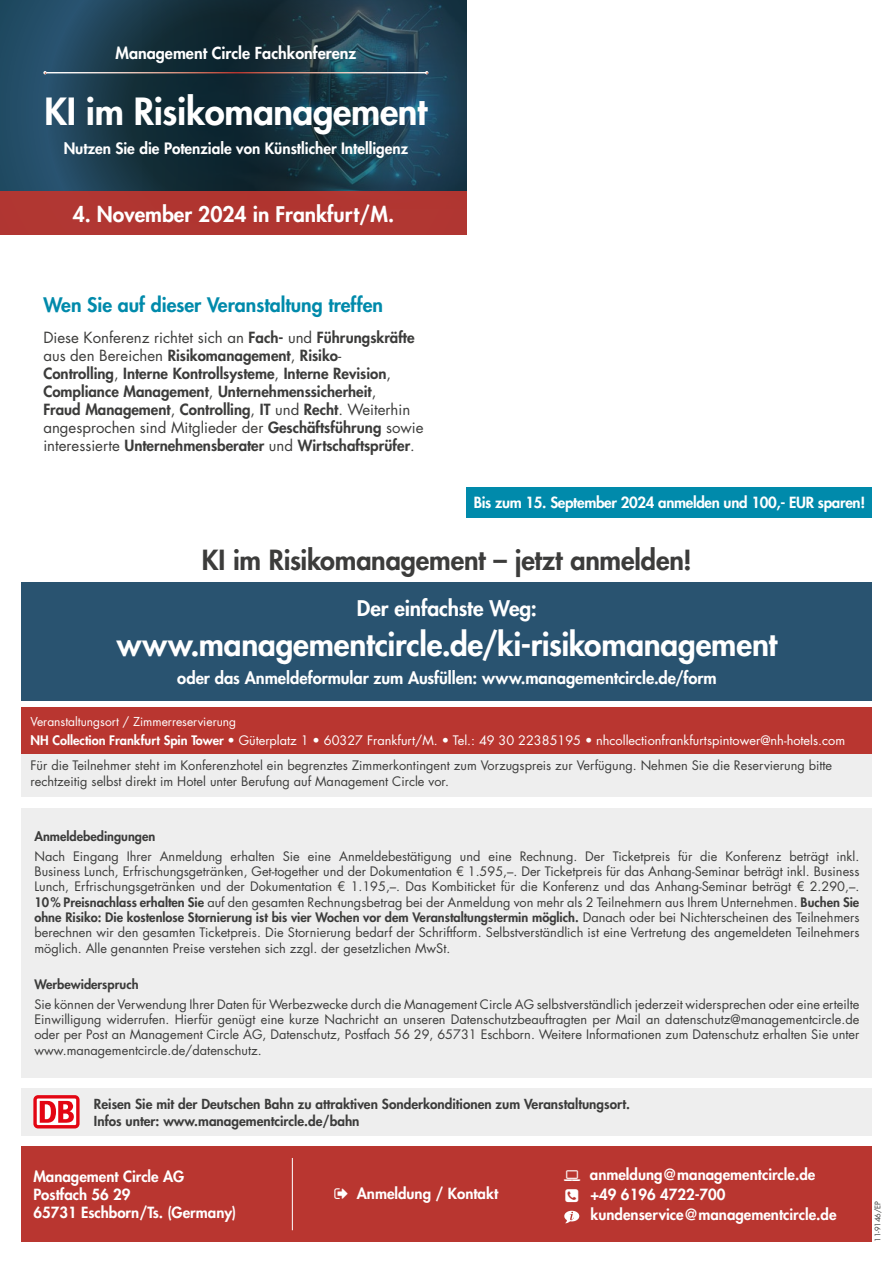
<style>
.page{position:relative;width:893px;height:1263px;background:#fff}
.page>*{position:absolute;margin:0;border:0;box-sizing:border-box;transform-origin:0 0}
.t1{font:800 36.45px "Futura Std";letter-spacing:-.01em;color:#fff}
.t2{font:800 31.5px "Futura Std";letter-spacing:-.005em;color:#fff}
.t3{font:800 27px "Futura Std";letter-spacing:-.005em;color:#3c3c3b}
.t4{font:800 21px "Futura Std";color:#fff}
.t5{font:800 19.5px "Futura Std";color:#008aab}
.t6{font:800 16.5px "Futura Std";color:#fff}
.t7{font:800 16.05px "Futura Std";color:#fff}
.t8{font:800 15.3px "Futura Std";color:#fff}
.t9{font:800 15px/18px "Futura Std";color:#3c3c3b}
.t10{font:800 15px/18px "Futura Std";color:#fff}
.t11{font:800 15px "Futura Std";letter-spacing:-.02em;color:#fff}
.t12{font:800 13.5px/16.5px "Futura Std";color:#3c3c3b}
.t13{font:12.75px/15.3px "Futura Std";color:#3c3c3b;text-align:justify}
.t14{font:800 12.75px "Futura Std";color:#3c3c3b}
.t15{font:12px "Futura Std";color:#fff}
.t16{font:7.5px "Futura Std";letter-spacing:-.01em;color:#3c3c3b}
.s1{font-weight:400}
.s2{font-weight:800;color:#fff}
.s3{color:#fff}
.s4{font-weight:800}
</style>
<div class="page">
<svg style="left:0;top:0;width:467px;height:191px;background:#21465c"></svg>
<img style="left:140px;top:0;width:326px;height:191px">
<div style="left:0;top:191px;width:467px;height:44px;background:#b13631"></div>
<div style="left:22px;top:707px;width:850px;height:90px;background:#eee"></div>
<div style="left:22px;top:707px;width:850px;height:47px;background:#b93630"></div>
<div style="left:22px;top:1088px;width:850px;height:47px;background:#eee"></div>
<div style="left:33px;top:1095px;width:47px;height:33px;background:linear-gradient(to right,#e30c18,#e30c18);border-radius:5px"></div>
<svg style="left:37px;top:1098px;width:39px;height:27px"></svg>
<svg style="left:40px;top:1101px;width:34px;height:22px"></svg>
<div style="left:22px;top:1146px;width:850px;height:96px;background:#b93630"></div>
<hr style="left:292px;top:1158px;width:1px;height:72px;background:#fff">
<svg style="left:564px;top:1211px;width:15px;height:12px"></svg>
<hr style="left:45px;top:72px;width:382px;height:1px;background:#fff">
<svg style="left:43px;top:71px;width:4px;height:3px"></svg>
<div style="left:22px;top:808px;width:850px;height:269px;background:#eee"></div>
<div style="left:22px;top:582px;width:850px;height:118px;background:#295370"></div>
<div style="left:467px;top:487px;width:405px;height:31px;background:#008aab"></div>
<p class="t7" style="left:116px;top:43px;width:242px">Management Circle Fachkonferenz</p>
<h1 class="t1" style="left:45px;top:88px;width:384px">KI im Risikomanagement</h1>
<p class="t8" style="left:64px;top:139px;width:346px">Nutzen Sie die Potenziale von Künstlicher Intelligenz</p>
<h3 class="t4" style="left:73px;top:201px;width:323px">4. November 2024 in Frankfurt/M.</h3>
<h3 class="t5" style="left:43px;top:292px;width:341px">Wen Sie auf dieser Veranstaltung treffen</h3>
<p class="t9" style="left:43px;top:328px;width:382px"><span class="s1">Diese Konferenz richtet sich an</span> Fach- <span class="s1">und</span> Führungskräfte <span class="s1">aus den Bereichen</span> Risikomanagement<span class="s1">,</span> Risiko<span class="s1">-<br></span>Controlling<span class="s1">,</span> Interne Kontrollsysteme<span class="s1">,</span> Interne Revision<span class="s1">, </span>Compliance Management<span class="s1">,</span> Unternehmenssicherheit<span class="s1">,<br></span>Fraud Management<span class="s1">,</span> Controlling<span class="s1">,</span> IT <span class="s1">und</span> Recht<span class="s1">. Weiterhin angesprochen sind Mitglieder der</span> Geschäftsführung <span class="s1">sowie interessierte</span> Unternehmensberater <span class="s1">und</span> Wirtschaftsprüfer<span class="s1">.</span></p>
<p class="t11" style="left:474px;top:493px;width:393px">Bis zum 15. September 2024 anmelden und 100,- EUR sparen!</p>
<h3 class="t3" style="left:202px;top:543px;width:492px">KI im Risikomanagement – jetzt anmelden!</h3>
<h3 class="t4" style="left:357px;top:594px;width:182px">Der einfachste Weg:</h3>
<h2 class="t2" style="left:117px;top:624px;width:662px">www.managementcircle.de/ki-risikomanagement</h2>
<p class="t6" style="left:177px;top:667px;width:541px">oder das Anmeldeformular zum Ausfüllen: www.managementcircle.de/form</p>
<p class="t15" style="left:31px;top:714px;width:207px">Veranstaltungsort / Zimmerreservierung</p>
<p class="t13" style="left:31px;top:727px;width:816px;line-height:25px"><span class="s2">NH Collection Frankfurt Spin Tower •</span> <span class="s3">Güterplatz 1</span> <span class="s2">•</span> <span class="s3">60327 Frankfurt/M.</span> <span class="s2">•</span> <span class="s3">Tel.: 49 30 22385195</span> <span class="s2">•</span> <span class="s3">nhcollectionfrankfurtspintower@nh-hotels.com<br></span>Für die Teilnehmer steht im Konferenzhotel ein begrenztes Zimmerkontingent zum Vorzugspreis zur Verfügung. Nehmen Sie die Reservierung bitte</p>
<p class="t13" style="left:31px;top:774px;width:420px">rechtzeitig selbst direkt im Hotel unter Berufung auf Management Circle vor.</p>
<p class="t14" style="left:34px;top:828px;width:122px">Anmeldebedingungen</p>
<p class="t13" style="left:34px;top:848px;width:826px">Nach Eingang Ihrer Anmeldung erhalten Sie eine Anmeldebestätigung und eine Rechnung. Der Ticketpreis für die Konferenz beträgt inkl.<br>Business Lunch, Erfrischungsgetränken, Get-together und der Dokumentation € 1.595,–. Der Ticketpreis für das Anhang-Seminar beträgt inkl. Business Lunch, Erfrischungsgetränken und der Dokumentation € 1.195,–. Das Kombiticket für die Konferenz und das Anhang-Seminar beträgt € 2.290,–.<br><span class="s4">10% Preisnachlass erhalten Sie</span> auf den gesamten Rechnungsbetrag bei der Anmeldung von mehr als 2 Teilnehmern aus Ihrem Unternehmen. <span class="s4">Buchen Sie ohne Risiko: Die kostenlose Stornierung ist bis vier Wochen vor dem Veranstaltungstermin möglich.</span> Danach oder bei Nichterscheinen des Teilnehmers berechnen wir den gesamten Ticketpreis. Die Stornierung bedarf der Schriftform. Selbstverständlich ist eine Vertretung des angemeldeten Teilnehmers möglich. Alle genannten Preise verstehen sich zzgl. der gesetzlichen MwSt.</p>
<p class="t14" style="left:34px;top:976px;width:106px">Werbewiderspruch</p>
<p class="t13" style="left:34px;top:996px;width:826px">Sie können der Verwendung Ihrer Daten für Werbezwecke durch die Management Circle AG selbstverständlich jederzeit widersprechen oder eine erteilte Einwilligung widerrufen. Hierfür genügt eine kurze Nachricht an unseren Datenschutzbeauftragten per Mail an datenschutz@managementcircle.de oder per Post an Management Circle AG, Datenschutz, Postfach 56 29, 65731 Eschborn. Weitere Informationen zum Datenschutz erhalten Sie unter www.managementcircle.de/datenschutz.</p>
<p class="t12" style="left:94px;top:1096px;width:538px">Reisen Sie mit der Deutschen Bahn zu attraktiven Sonderkonditionen zum Veranstaltungsort.<br>Infos unter: www.managementcircle.de/bahn</p>
<p class="t10" style="left:33px;top:1168px;width:204px">Management Circle AG<br>Postfach 56 29<br>65731 Eschborn/Ts. (Germany)</p>
<p class="t10" style="left:357px;top:1185px;width:143px">Anmeldung / Kontakt</p>
<p class="t10" style="left:590px;top:1164px;width:248px;line-height:20.1px">anmeldung@managementcircle.de +49 6196 4722-700 kundenservice@managementcircle.de</p>
<p class="t16" style="left:873px;top:1242px;width:42px;rotate:-90deg">11-9146/EP</p>
</div>
